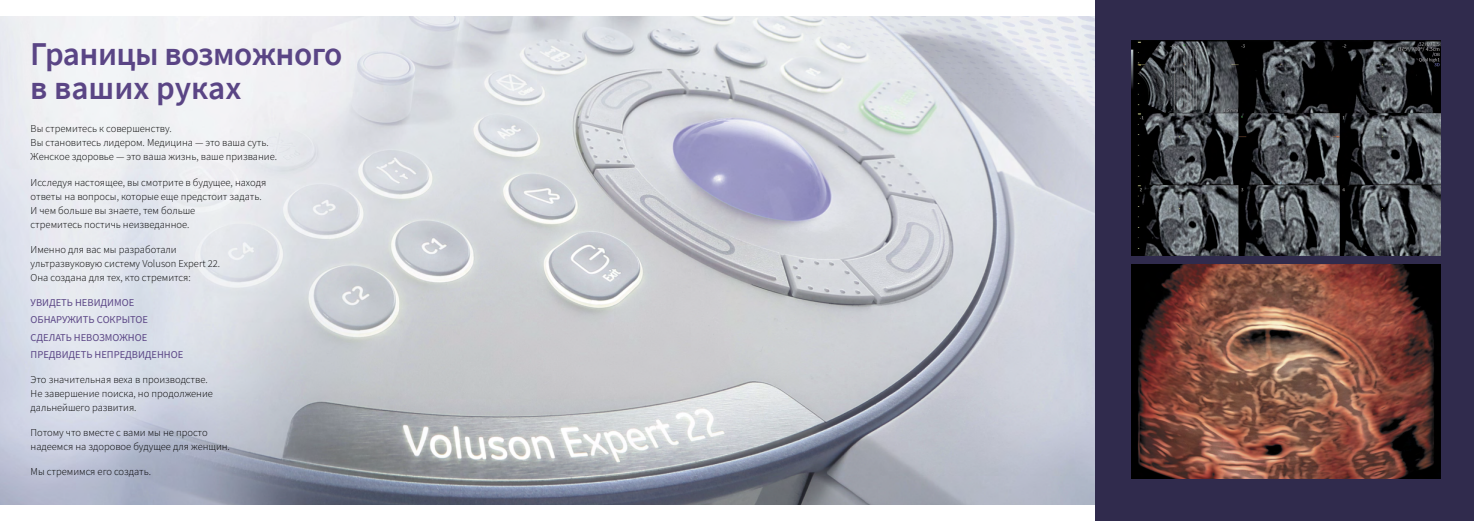
<style>
.page{position:relative;width:1474px;height:521px;background:#fff}
.page>*{position:absolute;margin:0;border:0;box-sizing:border-box;transform-origin:0 0}
.t1{font:600 33.25px/33.2px "Source Sans Pro";letter-spacing:-.015em;color:#5a4585}
.t2{font:300 10.5px/14px "Source Sans Pro";color:#000}
.t3{font:10.5px/17.2px "Source Sans Pro";color:#5a4585}
</style>
<div class="page">
<img style="left:0;top:16px;width:1095px;height:489px">
<div style="left:1095px;top:0;width:378px;height:521px;background:#302b4d"></div>
<img style="left:1131px;top:41px;width:309px;height:215px">
<img style="left:1131px;top:264px;width:309px;height:215px">
<h1 class="t1" style="left:30px;top:37px;width:313px">Границы возможного в ваших руках</h1>
<p class="t2" style="left:31px;top:122px;width:248px">Вы стремитесь к совершенству.<br>Вы становитесь лидером. Медицина — это ваша суть.<br>Женское здоровье — это ваша жизнь, ваше призвание.</p>
<p class="t2" style="left:31px;top:175px;width:237px">Исследуя настоящее, вы смотрите в будущее, находя ответы на вопросы, которые еще предстоит задать.<br>И чем больше вы знаете, тем больше<br>стремитесь постичь неизведанное.</p>
<p class="t2" style="left:31px;top:242px;width:191px">Именно для вас мы разработали ультразвуковую систему Voluson Expert 22.<br>Она создана для тех, кто стремится:</p>
<p class="t3" style="left:31px;top:294px;width:154px">УВИДЕТЬ НЕВИДИМОЕ<br>ОБНАРУЖИТЬ СОКРЫТОЕ<br>СДЕЛАТЬ НЕВОЗМОЖНОЕ<br>ПРЕДВИДЕТЬ НЕПРЕДВИДЕННОЕ</p>
<p class="t2" style="left:31px;top:372px;width:184px">Это значительная веха в производстве.<br>Не завершение поиска, но продолжение дальнейшего развития.</p>
<p class="t2" style="left:31px;top:426px;width:201px">Потому что вместе с вами мы не просто надеемся на здоровое будущее для женщин.</p>
<p class="t2" style="left:31px;top:465px;width:122px">Мы стремимся его создать.</p>
</div>
